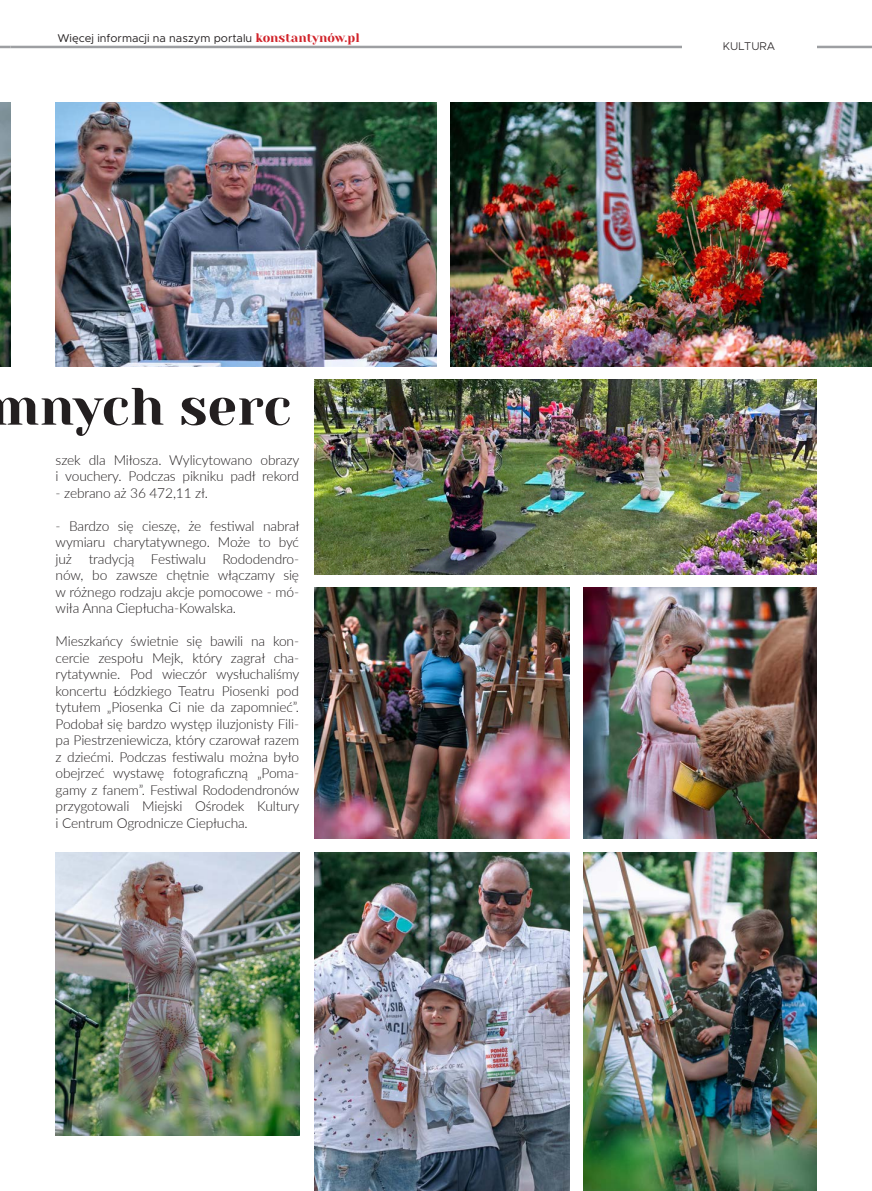
<style>
.page{position:relative;width:872px;height:1191px;background:#fff}
.page>*{position:absolute;margin:0;border:0;box-sizing:border-box;transform-origin:0 0}
.t1{font:52.5px "Yeseva One";color:#231f20}
.t2{font:300 13.75px/16.5px "Lato";letter-spacing:-.01em;color:#231f20;text-align:justify}
.t3{font:11.25px "Metropolis";color:#231f20}
.t4{font:300 11.25px "Metropolis";color:#231f20}
.s1{font-family:"Yeseva One";font-size:12.5px;color:#d1232a}
</style>
<div class="page">
<svg style="left:0;top:46px;width:11px;height:2px"></svg>
<hr style="left:11px;top:46px;width:861px;height:2px;background:#9d9fa2">
<img style="left:0;top:103px;width:11px;height:264px">
<img style="left:56px;top:103px;width:380px;height:264px">
<img style="left:56px;top:852px;width:243px;height:283px">
<img style="left:583px;top:852px;width:233px;height:339px">
<img style="left:450px;top:103px;width:422px;height:264px">
<img style="left:314px;top:852px;width:255px;height:339px">
<img style="left:314px;top:379px;width:502px;height:195px">
<img style="left:314px;top:588px;width:255px;height:250px">
<img style="left:583px;top:588px;width:233px;height:250px">
<div style="left:682px;top:41px;width:134px;height:11px;background:#fff"></div>
<p class="t3" style="left:57px;top:32px;width:304px">Więcej informacji na naszym portalu <span class="s1">konstantynów.pl</span></p>
<h1 class="t1" style="left:-10px;top:375px;width:303px">mnych serc</h1>
<p class="t2" style="left:56px;top:451px;width:245px">szek dla Miłosza. Wylicytowano obrazy i vouchery. Podczas pikniku padł rekord</p>
<p class="t2" style="left:56px;top:484px;width:154px">- zebrano aż 36 472,11 zł.</p>
<p class="t2" style="left:56px;top:517px;width:245px">- Bardzo się cieszę, że festiwal nabrał wymiaru charytatywnego. Może to być już tradycją Festiwalu Rododendro&shy;nów, bo zawsze chętnie włączamy się w różnego rodzaju akcje pomocowe - mó&shy;wiła Anna Ciepłucha-Kowalska.</p>
<p class="t2" style="left:56px;top:632px;width:245px">Mieszkańcy świetnie się bawili na kon&shy;cercie zespołu Mejk, który zagrał cha&shy;rytatywnie. Pod wieczór wysłuchaliśmy koncertu Łódzkiego Teatru Piosenki pod tytułem „Piosenka Ci nie da zapomnieć”.<br>Podobał się bardzo występ iluzjonisty Fili&shy;pa Piestrzeniewicza, który czarował razem z dziećmi. Podczas festiwalu można było obejrzeć wystawę fotograficzną „Poma&shy;gamy z fanem”. Festiwal Rododendronów przygotowali Miejski Ośrodek Kultury i Centrum Ogrodnicze Ciepłucha.</p>
<p class="t4" style="left:723px;top:40px;width:54px">KULTURA</p>
</div>
